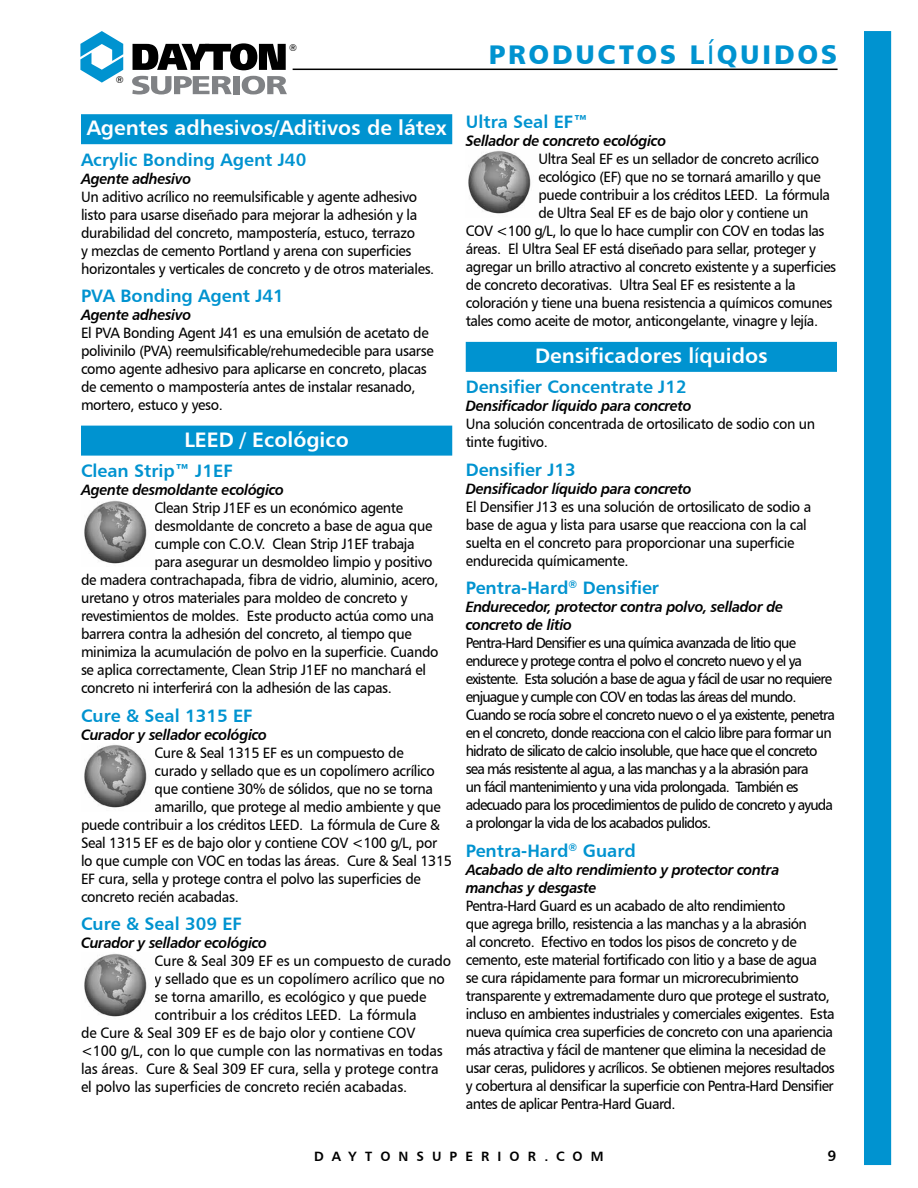
<style>
.page{position:relative;width:918px;height:1188px;background:#fff}
.page>*{position:absolute;margin:0;border:0;box-sizing:border-box;transform-origin:0 0}
.t1{font:27px "Humanist 777 BT Black B";letter-spacing:.1em;color:#0093d0}
.t2{font:21px "Humanist 777 BT Bold B";color:#fff}
.t3{font:18px "Humanist 777 BT Bold B";color:#0093d0}
.t4{font:15px/18px "Humanist 777 BT Roman B";letter-spacing:-.025em;color:#000;scale:.95 1}
.t5{font:15px/18px "Humanist 777 BT Roman B";letter-spacing:-.06em;color:#000;scale:.95 1}
.t6{font:15px/18px "Humanist 777 BT Bold Italic B";letter-spacing:-.025em;color:#000;scale:.95 1}
.t7{font:15px "Humanist 777 BT Bold B";color:#000}
.t8{font:13.5px "Humanist 777 BT Bold B";letter-spacing:.595em;color:#000}
.t9{font:9.6px "Humanist 777 BT Roman B";color:#000}
.s1{font-family:"Humanist 777 BT Roman B"}
</style>
<div class="page">
<hr style="left:293px;top:69px;width:545px;height:1px;background:#000">
<div style="left:81px;top:114px;width:371px;height:30px;background:#0093d0"></div>
<div style="left:81px;top:426px;width:371px;height:30px;background:#0093d0"></div>
<img style="left:468px;top:150px;width:63px;height:64px">
<img style="left:84px;top:500px;width:63px;height:64px">
<img style="left:84px;top:744px;width:63px;height:64px">
<img style="left:84px;top:953px;width:63px;height:64px">
<div style="left:466px;top:342px;width:371px;height:30px;background:#0093d0"></div>
<svg style="left:133px;top:43px;width:153px;height:27px"></svg>
<svg style="left:80px;top:31px;width:43px;height:52px"></svg>
<svg style="left:132px;top:76px;width:100px;height:18px"></svg>
<div style="left:234px;top:76px;width:6px;height:18px;background:#808285"></div>
<svg style="left:242px;top:76px;width:45px;height:18px"></svg>
<div style="left:864px;top:31px;width:27px;height:1134px;background:#0093d0"></div>
<p class="t9" style="left:116px;top:73px;width:9px">®</p>
<p class="t9" style="left:289px;top:42px;width:9px">®</p>
<h2 class="t2" style="left:87px;top:115px;width:361px">Agentes adhesivos/Aditivos de látex</h2>
<p class="t3" style="left:81px;top:148px;width:227px">Acrylic Bonding Agent J40</p>
<p class="t6" style="left:81px;top:169px;width:118px">Agente adhesivo</p>
<p class="t4" style="left:81px;top:187px;width:373px">Un aditivo acrílico no reemulsificable y agente adhesivo listo para usarse diseñado para mejorar la adhesión y la durabilidad del concreto, mampostería, estuco, terrazo<br>y mezclas de cemento Portland y arena con superficies horizontales y verticales de concreto y de otros materiales.</p>
<p class="t3" style="left:81px;top:285px;width:204px">PVA Bonding Agent J41</p>
<p class="t6" style="left:81px;top:306px;width:118px">Agente adhesivo</p>
<p class="t4" style="left:81px;top:324px;width:373px">El PVA Bonding Agent J41 es una emulsión de acetato de polivinilo (PVA) reemulsificable/rehumedecible para usarse como agente adhesivo para aplicarse en concreto, placas de cemento o mampostería antes de instalar resanado, mortero, estuco y yeso.</p>
<h2 class="t2" style="left:184px;top:426px;width:166px">LEED / Ecológico</h2>
<p class="t3" style="left:81px;top:460px;width:153px">Clean Strip™ J1EF</p>
<p class="t6" style="left:81px;top:481px;width:215px">Agente desmoldante ecológico</p>
<p class="t4" style="left:155px;top:499px;width:263px">Clean Strip J1EF es un económico agente</p>
<p class="t4" style="left:155px;top:517px;width:294px">desmoldante de concreto a base de agua que</p>
<p class="t4" style="left:155px;top:535px;width:275px">cumple con C.O.V. Clean Strip J1EF trabaja</p>
<p class="t4" style="left:155px;top:553px;width:294px">para asegurar un desmoldeo limpio y positivo</p>
<p class="t4" style="left:81px;top:571px;width:378px">de madera contrachapada, fibra de vidrio, aluminio, acero,</p>
<p class="t4" style="left:81px;top:589px;width:345px">uretano y otros materiales para moldeo de concreto y</p>
<p class="t4" style="left:81px;top:607px;width:373px">revestimientos de moldes. Este producto actúa como una</p>
<p class="t4" style="left:81px;top:625px;width:350px">barrera contra la adhesión del concreto, al tiempo que</p>
<p class="t4" style="left:81px;top:643px;width:378px">minimiza la acumulación de polvo en la superficie. Cuando</p>
<p class="t4" style="left:81px;top:661px;width:365px">se aplica correctamente, Clean Strip J1EF no manchará el</p>
<p class="t4" style="left:81px;top:679px;width:329px">concreto ni interferirá con la adhesión de las capas.</p>
<p class="t3" style="left:81px;top:704px;width:173px">Cure &amp; Seal 1315 EF</p>
<p class="t6" style="left:81px;top:725px;width:197px">Curador y sellador ecológico</p>
<p class="t4" style="left:155px;top:743px;width:264px">Cure &amp; Seal 1315 EF es un compuesto de</p>
<p class="t4" style="left:155px;top:761px;width:297px">curado y sellado que es un copolímero acrílico</p>
<p class="t4" style="left:155px;top:779px;width:295px">que contiene 30% de sólidos, que no se torna</p>
<p class="t4" style="left:155px;top:797px;width:303px">amarillo, que protege al medio ambiente y que</p>
<p class="t4" style="left:81px;top:815px;width:379px">puede contribuir a los créditos LEED. La fórmula de Cure &amp;</p>
<p class="t4" style="left:81px;top:833px;width:377px">Seal 1315 EF es de bajo olor y contiene COV &lt;100 g/L, por</p>
<p class="t4" style="left:81px;top:851px;width:392px">lo que cumple con VOC en todas las áreas. Cure &amp; Seal 1315</p>
<p class="t4" style="left:81px;top:869px;width:359px">EF cura, sella y protege contra el polvo las superficies de</p>
<p class="t4" style="left:81px;top:887px;width:168px">concreto recién acabadas.</p>
<p class="t3" style="left:81px;top:912px;width:162px">Cure &amp; Seal 309 EF</p>
<p class="t6" style="left:81px;top:933px;width:197px">Curador y sellador ecológico</p>
<p class="t4" style="left:155px;top:951px;width:314px">Cure &amp; Seal 309 EF es un compuesto de curado</p>
<p class="t4" style="left:155px;top:969px;width:307px">y sellado que es un copolímero acrílico que no</p>
<p class="t4" style="left:155px;top:987px;width:288px">se torna amarillo, es ecológico y que puede</p>
<p class="t4" style="left:155px;top:1005px;width:277px">contribuir a los créditos LEED. La fórmula</p>
<p class="t4" style="left:81px;top:1023px;width:354px">de Cure &amp; Seal 309 EF es de bajo olor y contiene COV</p>
<p class="t4" style="left:81px;top:1041px;width:382px">&lt;100 g/L, con lo que cumple con las normativas en todas</p>
<p class="t4" style="left:81px;top:1059px;width:378px">las áreas. Cure &amp; Seal 309 EF cura, sella y protege contra</p>
<p class="t4" style="left:81px;top:1077px;width:345px">el polvo las superficies de concreto recién acabadas.</p>
<h1 class="t1" style="left:489px;top:37px;width:350px">PRODUCTOS L<span class="s1">Í</span>QUIDOS</h1>
<p class="t3" style="left:466px;top:111px;width:124px">Ultra Seal EF™</p>
<p class="t6" style="left:466px;top:132px;width:213px">Sellador de concreto ecológico</p>
<p class="t4" style="left:538px;top:150px;width:297px">Ultra Seal EF es un sellador de concreto acrílico</p>
<p class="t4" style="left:538px;top:168px;width:299px">ecológico (EF) que no se tornará amarillo y que</p>
<p class="t4" style="left:538px;top:186px;width:309px">puede contribuir a los créditos LEED. La fórmula</p>
<p class="t4" style="left:538px;top:204px;width:286px">de Ultra Seal EF es de bajo olor y contiene un</p>
<p class="t4" style="left:466px;top:222px;width:379px">COV &lt;100 g/L, lo que lo hace cumplir con COV en todas las</p>
<p class="t4" style="left:466px;top:240px;width:370px">áreas. El Ultra Seal EF está diseñado para sellar, proteger y</p>
<p class="t4" style="left:466px;top:258px;width:392px">agregar un brillo atractivo al concreto existente y a superficies</p>
<p class="t4" style="left:466px;top:276px;width:349px">de concreto decorativas. Ultra Seal EF es resistente a la</p>
<p class="t4" style="left:466px;top:294px;width:387px">coloración y tiene una buena resistencia a químicos comunes</p>
<p class="t4" style="left:466px;top:312px;width:372px">tales como aceite de motor, anticongelante, vinagre y lejía.</p>
<h2 class="t2" style="left:535px;top:342px;width:234px">Densificadores l<span class="s1">í</span>quidos</h2>
<p class="t3" style="left:466px;top:376px;width:222px">Densifier Concentrate J12</p>
<p class="t6" style="left:466px;top:397px;width:239px">Densificador líquido para concreto</p>
<p class="t4" style="left:466px;top:415px;width:369px">Una solución concentrada de ortosilicato de sodio con un tinte fugitivo.</p>
<p class="t3" style="left:466px;top:458px;width:112px">Densifier J13</p>
<p class="t6" style="left:466px;top:479px;width:239px">Densificador líquido para concreto</p>
<p class="t4" style="left:466px;top:497px;width:365px">El Densifier J13 es una solución de ortosilicato de sodio a base de agua y lista para usarse que reacciona con la cal suelta en el concreto para proporcionar una superficie endurecida químicamente.</p>
<p class="t3" style="left:466px;top:577px;width:195px">Pentra-Hard<sup>®</sup> Densifier</p>
<p class="t6" style="left:466px;top:598px;width:336px">Endurecedor, protector contra polvo, sellador de concreto de litio</p>
<p class="t5" style="left:466px;top:634px;width:390px">Pentra-Hard Densifier es una química avanzada de litio que endurece y protege contra el polvo el concreto nuevo y el ya existente. Esta solución a base de agua y fácil de usar no requiere enjuague y cumple con COV en todas las áreas del mundo.<br>Cuando se rocía sobre el concreto nuevo o el ya existente, penetra en el concreto, donde reacciona con el calcio libre para formar un hidrato de silicato de calcio insoluble, que hace que el concreto sea más resistente al agua, a las manchas y a la abrasión para<br>un fácil mantenimiento y una vida prolongada. También es adecuado para los procedimientos de pulido de concreto y ayuda a prolongar la vida de los acabados pulidos.</p>
<p class="t3" style="left:466px;top:839px;width:172px">Pentra-Hard<sup>®</sup> Guard</p>
<p class="t6" style="left:466px;top:860px;width:332px">Acabado de alto rendimiento y protector contra manchas y desgaste</p>
<p class="t4" style="left:466px;top:896px;width:390px">Pentra-Hard Guard es un acabado de alto rendimiento<br>que agrega brillo, resistencia a las manchas y a la abrasión<br>al concreto. Efectivo en todos los pisos de concreto y de cemento, este material fortificado con litio y a base de agua<br>se cura rápidamente para formar un microrecubrimiento transparente y extremadamente duro que protege el sustrato, incluso en ambientes industriales y comerciales exigentes. Esta nueva química crea superficies de concreto con una apariencia más atractiva y fácil de mantener que elimina la necesidad de usar ceras, pulidores y acrílicos. Se obtienen mejores resultados y cobertura al densificar la superficie con Pentra-Hard Densifier antes de aplicar Pentra-Hard Guard.</p>
<p class="t8" style="left:314px;top:1148px;width:291px">DAYTONSUPERIOR.COM</p>
<p class="t7" style="left:828px;top:1146px;width:10px">9</p>
</div>
